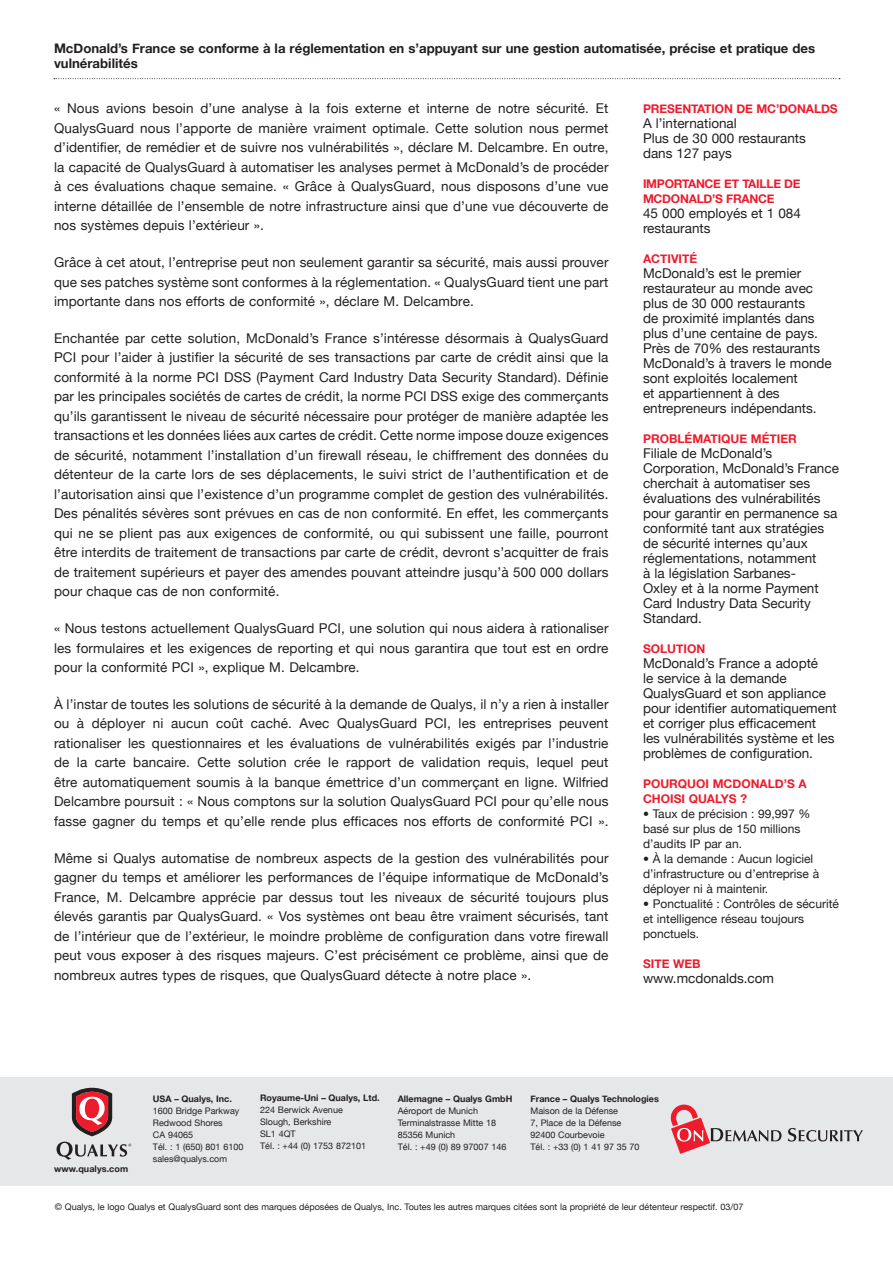
<style>
.page{position:relative;width:893px;height:1263px;background:#fff}
.page>*{position:absolute;margin:0;border:0;box-sizing:border-box;transform-origin:0 0}
.t1{font:13.5px/19.5px "Helvetica Neue";color:#231f20;text-align:justify}
.t2{font:700 13.2px/15px "Helvetica Neue";color:#231f20}
.t3{font:12px/15px "Helvetica Neue";color:#231f20}
.t4{font:700 12px/15px "Helvetica Neue";color:#ee1b2c}
.t5{font:700 12px/15px "Helvetica Neue";letter-spacing:-.02em;color:#ee1b2c}
.t6{font:9px/12px "Helvetica Neue";color:#231f20}
.t7{font:700 9px "Helvetica Neue";color:#231f20}
.s1{font-size:7.5px}
</style>
<div class="page">
<svg style="left:54px;top:78px;width:786px;height:1px"></svg>
<div style="left:0;top:1077px;width:893px;height:109px;background:#e6e7e9"></div>
<svg style="left:670px;top:1104px;width:193px;height:50px"></svg>
<svg style="left:72px;top:1088px;width:40px;height:48px;background:#b55b63"></svg>
<svg style="left:57px;top:1142px;width:74px;height:18px"></svg>
<p class="t2" style="left:54px;top:41px;width:763px">McDonald’s France se conforme à la réglementation en s’appuyant sur une gestion automatisée, précise et pratique des vulnérabilités</p>
<p class="t1" style="left:54px;top:99px;width:556px">« Nous avions besoin d’une analyse à la fois externe et interne de notre sécurité. Et QualysGuard nous l’apporte de manière vraiment optimale. Cette solution nous permet d’identifier, de remédier et de suivre nos vulnérabilités », déclare M. Delcambre. En outre, la capacité de QualysGuard à automatiser les analyses permet à McDonald’s de procéder à ces évaluations chaque semaine. « Grâce à QualysGuard, nous disposons d’une vue interne détaillée de l’ensemble de notre infrastructure ainsi que d’une vue découverte de nos systèmes depuis l’extérieur ».</p>
<p class="t1" style="left:54px;top:252px;width:556px">Grâce à cet atout, l’entreprise peut non seulement garantir sa sécurité, mais aussi prouver que ses patches système sont conformes à la réglementation. « QualysGuard tient une part importante dans nos efforts de conformité », déclare M. Delcambre.</p>
<p class="t1" style="left:54px;top:328px;width:556px">Enchantée par cette solution, McDonald’s France s’intéresse désormais à QualysGuard PCI pour l’aider à justifier la sécurité de ses transactions par carte de crédit ainsi que la conformité à la norme PCI DSS (Payment Card Industry Data Security Standard). Définie par les principales sociétés de cartes de crédit, la norme PCI DSS exige des commerçants qu’ils garantissent le niveau de sécurité nécessaire pour protéger de manière adaptée les transactions et les données liées aux cartes de crédit. Cette norme impose douze exigences de sécurité, notamment l’installation d’un firewall réseau, le chiffrement des données du détenteur de la carte lors de ses déplacements, le suivi strict de l’authentification et de l’autorisation ainsi que l’existence d’un programme complet de gestion des vulnérabilités.<br>Des pénalités sévères sont prévues en cas de non conformité. En effet, les commerçants qui ne se plient pas aux exigences de conformité, ou qui subissent une faille, pourront être interdits de traitement de transactions par carte de crédit, devront s’acquitter de frais de traitement supérieurs et payer des amendes pouvant atteindre jusqu’à 500 000 dollars pour chaque cas de non conformité.</p>
<p class="t1" style="left:54px;top:618px;width:556px">« Nous testons actuellement QualysGuard PCI, une solution qui nous aidera à rationaliser les formulaires et les exigences de reporting et qui nous garantira que tout est en ordre pour la conformité PCI », explique M. Delcambre.</p>
<p class="t1" style="left:54px;top:694px;width:556px">À l’instar de toutes les solutions de sécurité à la demande de Qualys, il n’y a rien à installer ou à déployer ni aucun coût caché. Avec QualysGuard PCI, les entreprises peuvent rationaliser les questionnaires et les évaluations de vulnérabilités exigés par l’industrie de la carte bancaire. Cette solution crée le rapport de validation requis, lequel peut être automatiquement soumis à la banque émettrice d’un commerçant en ligne. Wilfried Delcambre poursuit : « Nous comptons sur la solution QualysGuard PCI pour qu’elle nous fasse gagner du temps et qu’elle rende plus efficaces nos efforts de conformité PCI ».</p>
<p class="t1" style="left:54px;top:848px;width:556px">Même si Qualys automatise de nombreux aspects de la gestion des vulnérabilités pour gagner du temps et améliorer les performances de l’équipe informatique de McDonald’s France, M. Delcambre apprécie par dessus tout les niveaux de sécurité toujours plus élevés garantis par QualysGuard. « Vos systèmes ont beau être vraiment sécurisés, tant de l’intérieur que de l’extérieur, le moindre problème de configuration dans votre firewall peut vous exposer à des risques majeurs. C’est précisément ce problème, ainsi que de nombreux autres types de risques, que QualysGuard détecte à notre place ».</p>
<p class="t4" style="left:643px;top:100px;width:196px">PRESENTATION DE MC’DONALDS</p>
<p class="t1" style="left:643px;top:115px;width:164px;line-height:15px;text-align:left">A l’international<br>Plus de 30 000 restaurants dans 127 pays</p>
<p class="t5" style="left:643px;top:175px;width:159px">IMPORTANCE ET TAILLE DE<br>MCDONALD’S FRANCE</p>
<p class="t1" style="left:643px;top:205px;width:159px;line-height:15px">45 000 employés et 1 084 restaurants</p>
<p class="t4" style="left:643px;top:250px;width:56px">ACTIVITÉ</p>
<p class="t1" style="left:643px;top:265px;width:190px;line-height:15px;text-align:left">McDonald’s est le premier restaurateur au monde avec plus de 30 000 restaurants<br>de proximité implantés dans plus d’une centaine de pays.<br>Près de 70% des restaurants<br>McDonald’s à travers le monde sont exploités localement<br>et appartiennent à des entrepreneurs indépendants.</p>
<p class="t4" style="left:643px;top:430px;width:155px">PROBLÉMATIQUE MÉTIER</p>
<p class="t1" style="left:643px;top:445px;width:197px;line-height:15px;text-align:left">Filiale de McDonald’s<br>Corporation, McDonald’s France cherchait à automatiser ses évaluations des vulnérabilités pour garantir en permanence sa conformité tant aux stratégies de sécurité internes qu’aux réglementations, notamment<br>à la législation Sarbanes-<br>Oxley et à la norme Payment<br>Card Industry Data Security<br>Standard.</p>
<p class="t4" style="left:643px;top:640px;width:64px">SOLUTION</p>
<p class="t1" style="left:643px;top:655px;width:195px;line-height:15px;text-align:left">McDonald’s France a adopté<br>le service à la demande<br>QualysGuard et son appliance pour identifier automatiquement et corriger plus efficacement<br>les vulnérabilités système et les problèmes de configuration.</p>
<p class="t4" style="left:643px;top:775px;width:165px">POURQUOI MCDONALD’S A<br>CHOISI QUALYS ?</p>
<p class="t3" style="left:643px;top:806px;width:169px">• Taux de précision : 99,997 % basé sur plus de 150 millions d’audits IP par an.</p>
<p class="t3" style="left:643px;top:851px;width:178px">• À la demande : Aucun logiciel d’infrastructure ou d’entreprise à déployer ni à maintenir.</p>
<p class="t3" style="left:643px;top:896px;width:197px">• Ponctualité : Contrôles de sécurité et intelligence réseau toujours ponctuels.</p>
<p class="t4" style="left:643px;top:955px;width:59px">SITE WEB</p>
<p class="t1" style="left:643px;top:968px;width:133px">www.mcdonalds.com</p>
<p class="t7" style="left:54px;top:1163px;width:76px">www.qualys.com</p>
<p class="t7" style="left:260px;top:1092px;width:121px">Royaume-Uni – Qualys, Ltd.</p>
<p class="t6" style="left:260px;top:1104px;width:107px">224 Berwick Avenue<br>Slough, Berkshire<br>SL1 4QT<br>Tél. : +44 (0) 1753 872101</p>
<p class="t7" style="left:153px;top:1093px;width:80px">USA – Qualys, Inc.</p>
<p class="t6" style="left:153px;top:1105px;width:92px">1600 Bridge Parkway<br>Redwood Shores<br>CA 94065<br>Tél. : 1 (650) 801 6100 sales@qualys.com</p>
<p class="t7" style="left:398px;top:1093px;width:116px">Allemagne – Qualys GmbH</p>
<p class="t6" style="left:398px;top:1105px;width:110px">Aéroport de Munich<br>Terminalstrasse Mitte 18<br>85356 Munich<br>Tél. : +49 (0) 89 97007 146</p>
<p class="t7" style="left:530px;top:1093px;width:130px">France – Qualys Technologies</p>
<p class="t6" style="left:530px;top:1105px;width:111px">Maison de la Défense<br>7, Place de la Défense<br>92400 Courbevoie<br>Tél. : +33 (0) 1 41 97 35 70</p>
<p class="t6" style="left:150px;top:1093px;width:88px;line-height:12.6px">1600 Bridge Parkway<br>Redwood Shores<br>CA 94065<br>T: 1 (650) 801 6100 sales<span class="s1">@</span>qualys.com</p>
<p class="t6" style="left:259px;top:1093px;width:84px;line-height:12.6px">224 Berwick Avenue<br>Slough, Berkshire<br>SL1 4QT</p>
<p class="t6" style="left:374px;top:1093px;width:100px;line-height:12.6px">München Airport<br>Terminalstrasse Mitte 18<br>85356 München<br>T: +49 (0) 89 97007 146</p>
<p class="t6" style="left:505px;top:1093px;width:98px;line-height:12.6px">Maison de la Défense<br>7 Place de la Défense<br>92400 Courbevoie<br>T: +33 (0) 1 41 97 35 70</p>
<p class="t6" style="left:55px;top:1200px;width:690px">© Qualys, le logo Qualys et QualysGuard sont des marques déposées de Qualys, Inc. Toutes les autres marques citées sont la propriété de leur détenteur respectif. 03/07</p>
</div>
